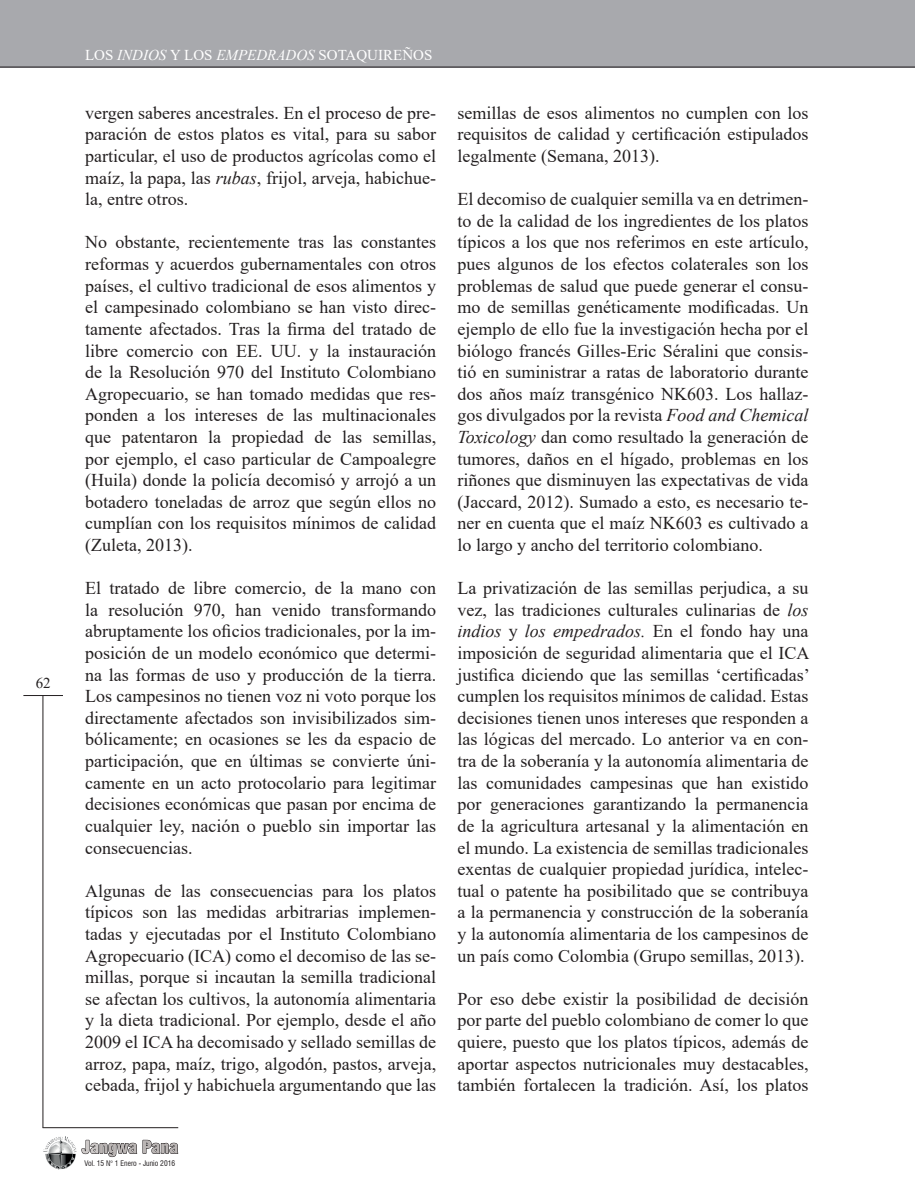
<style>
.page{position:relative;width:915px;height:1191px;background:#fff}
.page>*{position:absolute;margin:0;border:0;box-sizing:border-box;transform-origin:0 0}
.t1{font:18px/21.6px "Times New Roman";color:#231f20;text-align:justify}
.t2{font:15px "Times New Roman";color:#fff}
.t3{font:15px "Times New Roman";color:#231f20}
.t4{font:condensed 7.5px "Swiss 721 BT";color:#231f20}
.s1{font-style:italic}
</style>
<div class="page">
<div style="left:0;top:0;width:914px;height:67px;background:#a8a9ad"></div>
<svg style="left:81px;top:1139px;width:98px;height:18px"></svg>
<img style="left:43px;top:1136px;width:34px;height:33px">
<hr style="left:43px;top:1127px;width:135px;height:1px;background:#231f20">
<hr style="left:0;top:67px;width:914px;height:1px;background:#231f20">
<hr style="left:43px;top:695px;width:1px;height:432px;background:#231f20">
<hr style="left:23px;top:695px;width:40px;height:1px;background:#231f20">
<p class="t3" style="left:36px;top:673px;width:16px">62</p>
<p class="t2" style="left:85px;top:45px;width:348px">LOS <span class="s1">INDIOS</span> Y LOS <span class="s1">EMPEDRADOS</span> SOTAQUIREÑOS</p>
<p class="t1" style="left:85px;top:101px;width:352px">vergen saberes ancestrales. En el proceso de pre&shy;paración de estos platos es vital, para su sabor particular, el uso de productos agrícolas como el maíz, la papa, las <span class="s1">rubas</span>, frijol, arveja, habichue&shy;la, entre otros.</p>
<p class="t1" style="left:85px;top:231px;width:352px">No obstante, recientemente tras las constantes reformas y acuerdos gubernamentales con otros países, el cultivo tradicional de esos alimentos y el campesinado colombiano se han visto direc&shy;tamente afectados. Tras la firma del tratado de libre comercio con EE. UU. y la instauración de la Resolución 970 del Instituto Colombiano Agropecuario, se han tomado medidas que res&shy;ponden a los intereses de las multinacionales que patentaron la propiedad de las semillas, por ejemplo, el caso particular de Campoalegre (Huila) donde la policía decomisó y arrojó a un botadero toneladas de arroz que según ellos no cumplían con los requisitos mínimos de calidad (Zuleta, 2013).</p>
<p class="t1" style="left:85px;top:577px;width:352px">El tratado de libre comercio, de la mano con la resolución 970, han venido transformando abruptamente los oficios tradicionales, por la im&shy;posición de un modelo económico que determi&shy;na las formas de uso y producción de la tierra.<br>Los campesinos no tienen voz ni voto porque los directamente afectados son invisibilizados sim&shy;bólicamente; en ocasiones se les da espacio de participación, que en últimas se convierte úni&shy;camente en un acto protocolario para legitimar decisiones económicas que pasan por encima de cualquier ley, nación o pueblo sin importar las consecuencias.</p>
<p class="t1" style="left:85px;top:879px;width:352px">Algunas de las consecuencias para los platos típicos son las medidas arbitrarias implemen&shy;tadas y ejecutadas por el Instituto Colombiano Agropecuario (ICA) como el decomiso de las se&shy;millas, porque si incautan la semilla tradicional se afectan los cultivos, la autonomía alimentaria y la dieta tradicional. Por ejemplo, desde el año 2009 el ICA ha decomisado y sellado semillas de arroz, papa, maíz, trigo, algodón, pastos, arveja, cebada, frijol y habichuela argumentando que las</p>
<p class="t1" style="left:457px;top:101px;width:352px">semillas de esos alimentos no cumplen con los requisitos de calidad y certificación estipulados legalmente (Semana, 2013).</p>
<p class="t1" style="left:457px;top:188px;width:352px">El decomiso de cualquier semilla va en detrimen&shy;to de la calidad de los ingredientes de los platos típicos a los que nos referimos en este artículo, pues algunos de los efectos colaterales son los problemas de salud que puede generar el consu&shy;mo de semillas genéticamente modificadas. Un ejemplo de ello fue la investigación hecha por el biólogo francés Gilles-Eric Séralini que consis&shy;tió en suministrar a ratas de laboratorio durante dos años maíz transgénico NK603. Los hallaz&shy;gos divulgados por la revista <span class="s1">Food and Chemical Toxicology</span> dan como resultado la generación de tumores, daños en el hígado, problemas en los riñones que disminuyen las expectativas de vida (Jaccard, 2012). Sumado a esto, es necesario te&shy;ner en cuenta que el maíz NK603 es cultivado a lo largo y ancho del territorio colombiano.</p>
<p class="t1" style="left:457px;top:577px;width:354px">La privatización de las semillas perjudica, a su vez, las tradiciones culturales culinarias de <span class="s1">los indios</span> y <span class="s1">los empedrados.</span> En el fondo hay una imposición de seguridad alimentaria que el ICA justifica diciendo que las semillas ‘certificadas’ cumplen los requisitos mínimos de calidad. Estas decisiones tienen unos intereses que responden a las lógicas del mercado. Lo anterior va en con&shy;tra de la soberanía y la autonomía alimentaria de las comunidades campesinas que han existido por generaciones garantizando la permanencia de la agricultura artesanal y la alimentación en el mundo. La existencia de semillas tradicionales exentas de cualquier propiedad jurídica, intelec&shy;tual o patente ha posibilitado que se contribuya a la permanencia y construcción de la soberanía y la autonomía alimentaria de los campesinos de un país como Colombia (Grupo semillas, 2013).</p>
<p class="t1" style="left:457px;top:987px;width:352px">Por eso debe existir la posibilidad de decisión por parte del pueblo colombiano de comer lo que quiere, puesto que los platos típicos, además de aportar aspectos nutricionales muy destacables, también fortalecen la tradición. Así, los platos</p>
<p class="t4" style="left:84px;top:1158px;width:92px">Vol. 15 N° 1 Enero - Junio 2016</p>
</div>
